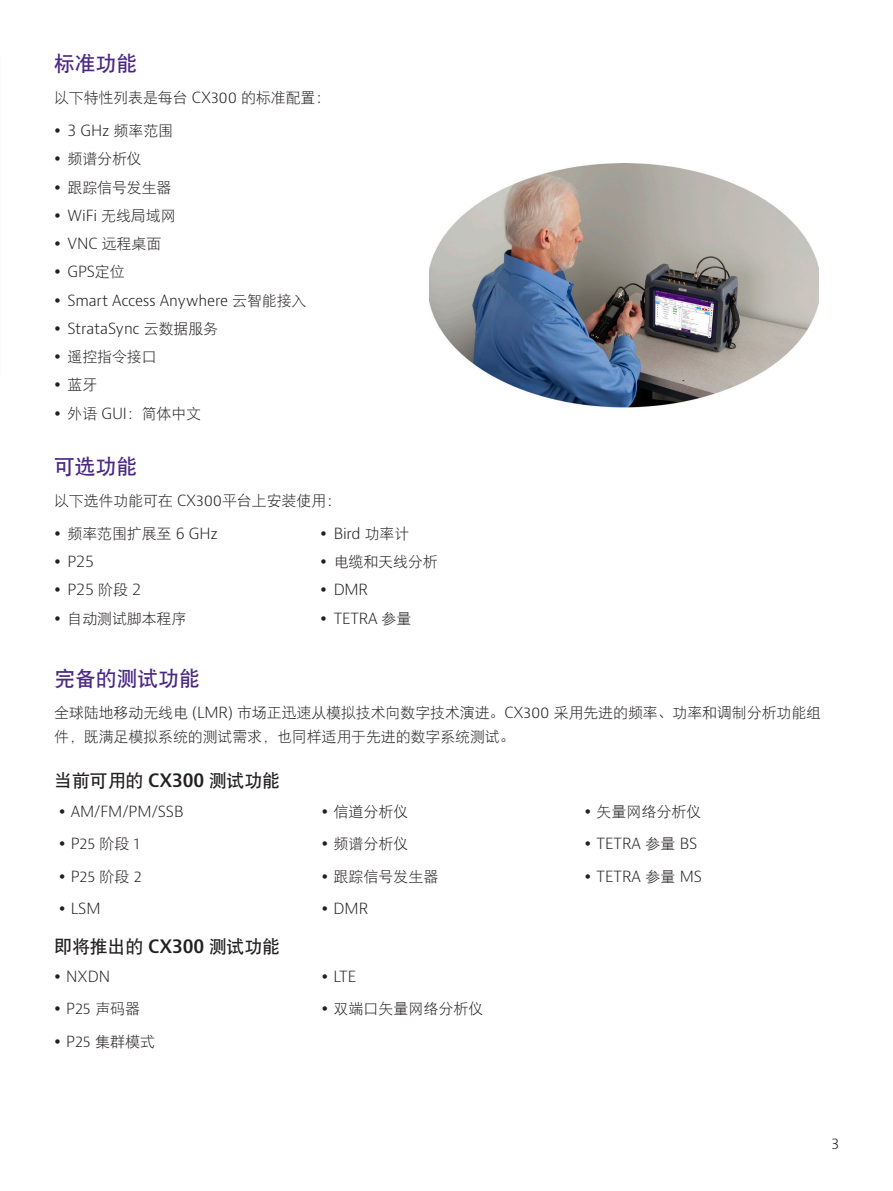
<style>
.page{position:relative;width:893px;height:1191px;background:#fff}
.page>*{position:absolute;margin:0;border:0;box-sizing:border-box;transform-origin:0 0}
.Header_14_17{font:21px "DFP Hei W7";letter-spacing:-.01em;color:#4a2785}
.Header_12_16{font:18px "DFP Hei W7";letter-spacing:-.01em;color:#231f20}
.Paragraph_10_16{font:15px/24px "DFP Hei W3";letter-spacing:-.01em;color:#231f20}
.t1{font:300 15px "Bernino Sans";letter-spacing:-.01em;color:#231f20}
.s1{font-family:"Bernino Sans";font-weight:300}
.s2{font-family:"DFP Hei W3";font-weight:400}
.s3{font-family:"Bernino Sans";font-weight:600}
</style>
<div class="page">
<img style="left:429px;top:164px;width:390px;height:244px">
<p class="Header_14_17" style="left:54px;top:53px;width:85px">标准功能</p>
<p class="Paragraph_10_16" style="left:54px;top:86px;width:278px">以下特性列表是每台 <span class="s1">CX300</span> 的标准配置：</p>
<p class="t1" style="left:68px;top:121px;width:107px">3 GHz <span class="s2">频率范围</span></p>
<p class="Paragraph_10_16" style="left:68px;top:147px;width:76px">频谱分析仪</p>
<p class="Paragraph_10_16" style="left:68px;top:175px;width:106px">跟踪信号发生器</p>
<p class="Paragraph_10_16" style="left:68px;top:203px;width:110px"><span class="s1">WiFi</span> 无线局域网</p>
<p class="Paragraph_10_16" style="left:68px;top:232px;width:95px"><span class="s1">VNC</span> 远程桌面</p>
<p class="t1" style="left:68px;top:262px;width:59px">GPS<span class="s2">定位</span></p>
<p class="t1" style="left:68px;top:290px;width:241px">Smart Access Anywhere <span class="s2">云智能接入</span></p>
<p class="t1" style="left:68px;top:318px;width:152px">StrataSync <span class="s2">云数据服务</span></p>
<p class="Paragraph_10_16" style="left:68px;top:345px;width:91px">遥控指令接口</p>
<p class="Paragraph_10_16" style="left:68px;top:373px;width:31px">蓝牙</p>
<p class="Paragraph_10_16" style="left:68px;top:401px;width:135px">外语 <span class="s1">GUI</span>：简体中文</p>
<p class="Header_14_17" style="left:54px;top:456px;width:85px">可选功能</p>
<p class="Paragraph_10_16" style="left:54px;top:489px;width:289px">以下选件功能可在 <span class="s1">CX300</span>平台上安装使用：</p>
<p class="Paragraph_10_16" style="left:68px;top:521px;width:152px">频率范围扩展至 <span class="s1">6 GHz</span></p>
<p class="t1" style="left:68px;top:552px;width:28px">P25</p>
<p class="t1" style="left:68px;top:580px;width:75px">P25 <span class="s2">阶段</span> 2</p>
<p class="Paragraph_10_16" style="left:68px;top:606px;width:120px">自动测试脚本程序</p>
<p class="t1" style="left:334px;top:523px;width:77px">Bird <span class="s2">功率计</span></p>
<p class="Paragraph_10_16" style="left:334px;top:550px;width:106px">电缆和天线分析</p>
<p class="t1" style="left:334px;top:580px;width:36px">DMR</p>
<p class="t1" style="left:334px;top:608px;width:79px">TETRA <span class="s2">参量</span></p>
<p class="Header_14_17" style="left:54px;top:667px;width:147px">完备的测试功能</p>
<p class="Paragraph_10_16" style="left:54px;top:700px;width:768px">全球陆地移动无线电 <span class="s1">(LMR)</span> 市场正迅速从模拟技术向数字技术演进。<span class="s1">CX300</span> 采用先进的频率、功率和调制分析功能组件，既满足模拟系统的测试需求，也同样适用于先进的数字系统测试。</p>
<p class="Header_12_16" style="left:54px;top:772px;width:228px">当前可用的 <span class="s3">CX300</span> 测试功能</p>
<p class="t1" style="left:71px;top:801px;width:114px">AM/FM/PM/SSB</p>
<p class="t1" style="left:71px;top:834px;width:70px">P25 <span class="s2">阶段</span> 1</p>
<p class="t1" style="left:71px;top:866px;width:73px">P25 <span class="s2">阶段</span> 2</p>
<p class="t1" style="left:71px;top:899px;width:31px">LSM</p>
<p class="Header_12_16" style="left:54px;top:937px;width:228px">即将推出的 <span class="s3">CX300</span> 测试功能</p>
<p class="t1" style="left:66px;top:966px;width:45px">NXDN</p>
<p class="t1" style="left:66px;top:998px;width:75px">P25 <span class="s2">声码器</span></p>
<p class="Paragraph_10_16" style="left:66px;top:1029px;width:90px"><span class="s1">P25</span> 集群模式</p>
<p class="Paragraph_10_16" style="left:334px;top:799px;width:76px">信道分析仪</p>
<p class="Paragraph_10_16" style="left:334px;top:832px;width:76px">频谱分析仪</p>
<p class="Paragraph_10_16" style="left:334px;top:864px;width:106px">跟踪信号发生器</p>
<p class="t1" style="left:334px;top:899px;width:36px">DMR</p>
<p class="t1" style="left:333px;top:966px;width:25px">LTE</p>
<p class="Paragraph_10_16" style="left:333px;top:996px;width:152px">双端口矢量网络分析仪</p>
<p class="Paragraph_10_16" style="left:597px;top:799px;width:106px">矢量网络分析仪</p>
<p class="t1" style="left:597px;top:834px;width:102px">TETRA <span class="s2">参量</span> BS</p>
<p class="t1" style="left:597px;top:866px;width:107px">TETRA <span class="s2">参量</span> MS</p>
<p class="t1" style="left:831px;top:1133px;width:9px">3</p>
</div>
